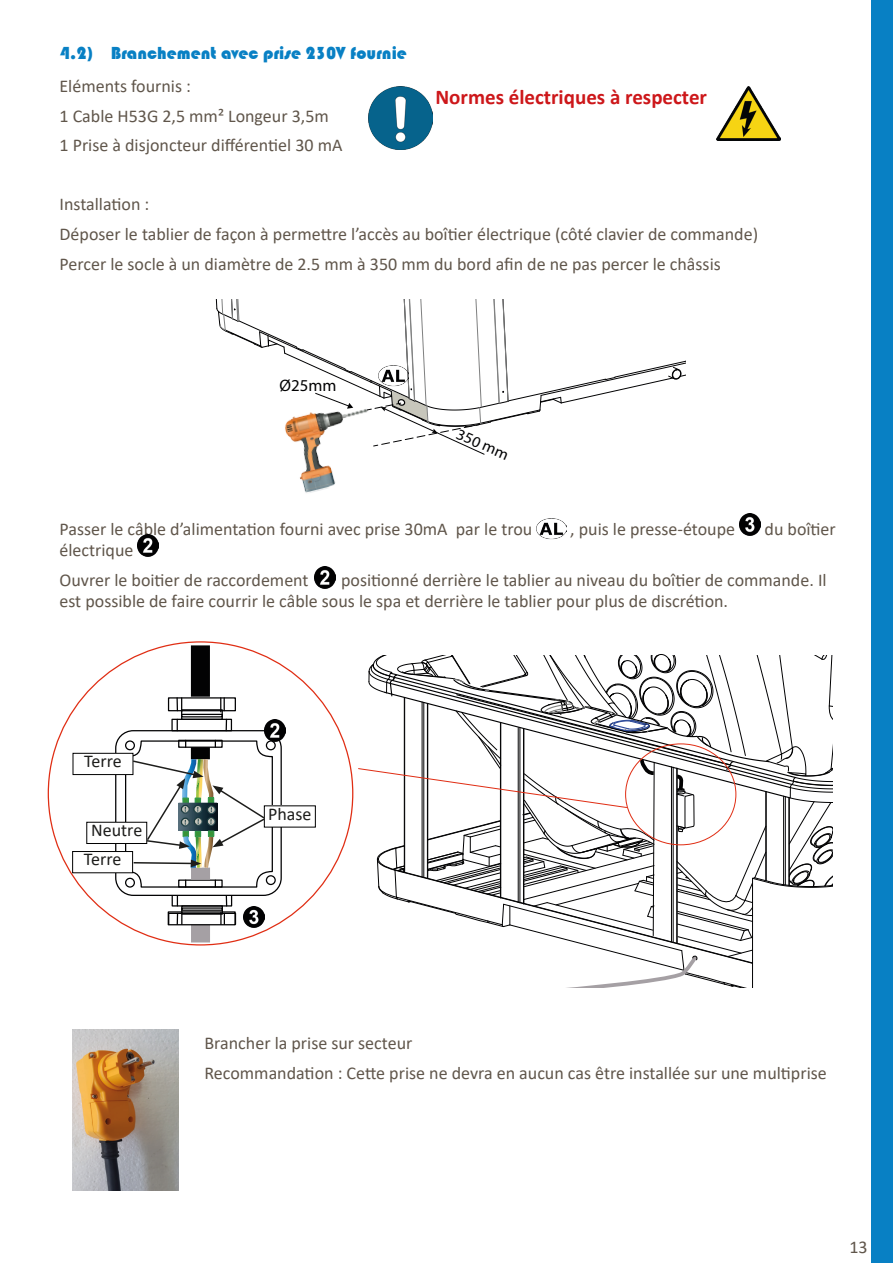
<style>
.page{position:relative;width:893px;height:1263px;background:#fff}
.page>*{position:absolute;margin:0;border:0;box-sizing:border-box;transform-origin:0 0}
.Liste_à_puces_ATTENT{font:700 21px "Calibri";color:#cd171a}
.Paragraphe_normal{font:18px/21px "Calibri";color:#60564b}
.t1{font:18px "Bauhaus 93";color:#0880c4}
.t2{font:18px "Calibri";color:#1d1d1b}
.t3{font:16.65px "Myriad Pro";color:#020203}
.t4{font:15.6px "Myriad Pro";color:#020203;scale:1.05 1}
</style>
<div class="page">
<div style="left:871px;top:0;width:22px;height:1263px;background:#0880c4"></div>
<img style="left:536px;top:519px;width:30px;height:21px">
<img style="left:739px;top:514px;width:21px;height:21px">
<img style="left:138px;top:535px;width:21px;height:21px">
<img style="left:300px;top:455px;width:36px;height:38px">
<svg style="left:215px;top:300px;width:471px;height:155px"></svg>
<img style="left:314px;top:567px;width:22px;height:21px">
<img style="left:378px;top:366px;width:30px;height:21px">
<svg style="left:358px;top:654px;width:475px;height:334px"></svg>
<svg style="left:47px;top:641px;width:307px;height:305px"></svg>
<div style="left:172px;top:895px;width:60px;height:11px;border:1px solid #020203"></div>
<div style="left:181px;top:905px;width:42px;height:6px;border:1px solid #020203"></div>
<div style="left:181px;top:907px;width:42px;height:8px;border:1px solid #020203"></div>
<div style="left:168px;top:913px;width:68px;height:12px;border:1px solid #020203"></div>
<svg style="left:177px;top:913px;width:5px;height:10px"></svg>
<svg style="left:220px;top:913px;width:5px;height:10px"></svg>
<div style="left:168px;top:911px;width:68px;height:14px;border:1px solid #020203"></div>
<svg style="left:131px;top:754px;width:135px;height:133px"></svg>
<div style="left:264px;top:806px;width:51px;height:21px;background:#fff"></div>
<div style="left:264px;top:806px;width:52px;height:21px;border:1px solid #000"></div>
<div style="left:87px;top:822px;width:60px;height:21px;background:#fff"></div>
<div style="left:87px;top:822px;width:60px;height:22px;border:1px solid #000"></div>
<div style="left:73px;top:753px;width:60px;height:21px;background:#fff"></div>
<div style="left:73px;top:753px;width:60px;height:22px;border:1px solid #000"></div>
<div style="left:73px;top:851px;width:60px;height:22px;background:#fff"></div>
<div style="left:72px;top:851px;width:61px;height:22px;border:1px solid #000"></div>
<img style="left:243px;top:906px;width:21px;height:21px">
<img style="left:264px;top:720px;width:22px;height:21px">
<img style="left:72px;top:1029px;width:106px;height:161px">
<img style="left:368px;top:86px;width:64px;height:64px">
<img style="left:717px;top:86px;width:64px;height:54px">
<p class="t1" style="left:60px;top:43px;width:349px">4.2) Branchement avec prise 230V fournie</p>
<p class="Paragraphe_normal" style="left:60px;top:76px;width:133px">Eléments fournis :</p>
<p class="Paragraphe_normal" style="left:60px;top:105px;width:271px">1 Cable H53G 2,5 mm² Longeur 3,5m</p>
<p class="Paragraphe_normal" style="left:60px;top:135px;width:284px">1 Prise à disjoncteur différentiel 30 mA</p>
<p class="Liste_à_puces_ATTENT" style="left:435px;top:82px;width:273px">Normes électriques à respecter</p>
<p class="Paragraphe_normal" style="left:60px;top:194px;width:91px">Installation :</p>
<p class="Paragraphe_normal" style="left:60px;top:223px;width:700px">Déposer le tablier de façon à permettre l’accès au boîtier électrique (côté clavier de commande)</p>
<p class="Paragraphe_normal" style="left:60px;top:253px;width:663px">Percer le socle à un diamètre de 2.5 mm à 350 mm du bord afin de ne pas percer le châssis</p>
<p class="t3" style="left:280px;top:376px;width:58px">Ø25mm</p>
<p class="t4" style="left:461px;top:425px;width:55px;rotate:23deg">350 mm</p>
<p class="Paragraphe_normal" style="left:60px;top:518px;width:474px">Passer le câble d’alimentation fourni avec prise 30mA par le trou</p>
<p class="Paragraphe_normal" style="left:570px;top:518px;width:166px">, puis le presse-étoupe</p>
<p class="Paragraphe_normal" style="left:765px;top:518px;width:73px">du boîtier</p>
<p class="Paragraphe_normal" style="left:60px;top:539px;width:75px">électrique</p>
<p class="Paragraphe_normal" style="left:60px;top:569px;width:251px">Ouvrer le boitier de raccordement</p>
<p class="Paragraphe_normal" style="left:60px;top:569px;width:769px;text-indent:282px">positionné derrière le tablier au niveau du boîtier de commande. Il est possible de faire courrir le câble sous le spa et derrière le tablier pour plus de discrétion.</p>
<p class="t2" style="left:84px;top:748px;width:39px">Terre</p>
<p class="t2" style="left:91px;top:817px;width:53px">Neutre</p>
<p class="t2" style="left:84px;top:847px;width:39px">Terre</p>
<p class="t2" style="left:268px;top:801px;width:45px">Phase</p>
<p class="Paragraphe_normal" style="left:205px;top:1032px;width:209px">Brancher la prise sur secteur</p>
<p class="Paragraphe_normal" style="left:205px;top:1062px;width:624px">Recommandation : Cette prise ne devra en aucun cas être installée sur une multiprise</p>
<p class="Paragraphe_normal" style="left:849px;top:1236px;width:20px">13</p>
</div>
